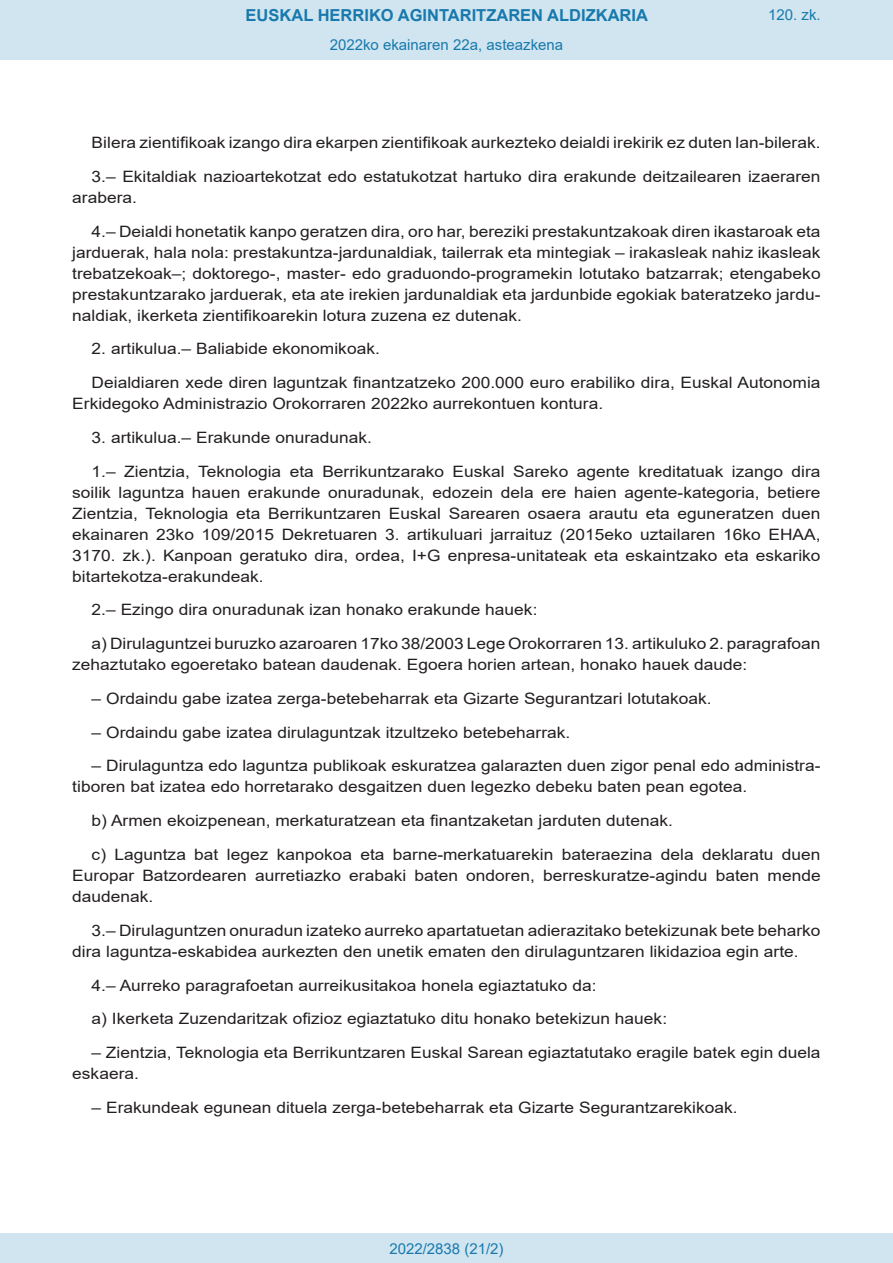
<style>
.page{position:relative;width:893px;height:1263px;background:#fff}
.page>*{position:absolute;margin:0;border:0;box-sizing:border-box;transform-origin:0 0}
.t1{font:700 16.5px "Arial";color:#1879ad}
.BOPVDetalle{font:15.6px/21px "Arial";color:#231f20;scale:1.11 1}
.Paginacion_Centro{font:15px "Arial";color:#1879ad}
</style>
<div class="page">
<div style="left:0;top:0;width:893px;height:60px;background:#d0e5f0"></div>
<div style="left:0;top:1233px;width:893px;height:30px;background:#d0e5f0"></div>
<p class="t1" style="left:246px;top:3px;width:404px">EUSKAL HERRIKO AGINTARITZAREN ALDIZKARIA</p>
<p class="Paginacion_Centro" style="left:330px;top:35px;width:235px">2022ko ekainaren 22a, asteazkena</p>
<p class="Paginacion_Centro" style="left:768px;top:5px;width:54px">120. zk.</p>
<p class="BOPVDetalle" style="left:92px;top:132px;width:658px">Bilera zientifikoak izango dira ekarpen zientifikoak aurkezteko deialdi irekirik ez duten lan-bilerak.</p>
<p class="BOPVDetalle" style="left:72px;top:166px;width:676px;text-indent:19px">3.– Ekitaldiak nazioartekotzat edo estatukotzat hartuko dira erakunde deitzailearen izaeraren arabera.</p>
<p class="BOPVDetalle" style="left:72px;top:221px;width:676px;text-align:justify;text-indent:19px">4.– Deialdi honetatik kanpo geratzen dira, oro har, bereziki prestakuntzakoak diren ikastaroak eta jarduerak, hala nola: prestakuntza-jardunaldiak, tailerrak eta mintegiak – irakasleak nahiz ikasleak trebatzekoak–; doktorego-, master- edo graduondo-programekin lotutako batzarrak; etengabeko prestakuntzarako jarduerak, eta ate irekien jardunaldiak eta jardunbide egokiak bateratzeko jardu&shy;naldiak, ikerketa zientifikoarekin lotura zuzena ez dutenak.</p>
<p class="BOPVDetalle" style="left:92px;top:338px;width:261px">2. artikulua.– Baliabide ekonomikoak.</p>
<p class="BOPVDetalle" style="left:72px;top:372px;width:676px;text-indent:19px">Deialdiaren xede diren laguntzak finantzatzeko 200.000 euro erabiliko dira, Euskal Autonomia<br>Erkidegoko Administrazio Orokorraren 2022ko aurrekontuen kontura.</p>
<p class="BOPVDetalle" style="left:92px;top:427px;width:254px">3. artikulua.– Erakunde onuradunak.</p>
<p class="BOPVDetalle" style="left:72px;top:461px;width:676px;text-align:justify;text-indent:19px">1.– Zientzia, Teknologia eta Berrikuntzarako Euskal Sareko agente kreditatuak izango dira soilik laguntza hauen erakunde onuradunak, edozein dela ere haien agente-kategoria, betiere Zientzia, Teknologia eta Berrikuntzaren Euskal Sarearen osaera arautu eta eguneratzen duen ekainaren 23ko 109/2015 Dekretuaren 3. artikuluari jarraituz (2015eko uztailaren 16ko EHAA, 3170. zk.). Kanpoan geratuko dira, ordea, I+G enpresa-unitateak eta eskaintzako eta eskariko bitartekotza-erakundeak.</p>
<p class="BOPVDetalle" style="left:92px;top:599px;width:403px">2.– Ezingo dira onuradunak izan honako erakunde hauek:</p>
<p class="BOPVDetalle" style="left:72px;top:633px;width:676px;text-indent:19px">a) Dirulaguntzei buruzko azaroaren 17ko 38/2003 Lege Orokorraren 13. artikuluko 2. paragrafoan zehaztutako egoeretako batean daudenak. Egoera horien artean, honako hauek daude:</p>
<p class="BOPVDetalle" style="left:92px;top:688px;width:560px">– Ordaindu gabe izatea zerga-betebeharrak eta Gizarte Segurantzari lotutakoak.</p>
<p class="BOPVDetalle" style="left:92px;top:722px;width:433px">– Ordaindu gabe izatea dirulaguntzak itzultzeko betebeharrak.</p>
<p class="BOPVDetalle" style="left:72px;top:755px;width:676px;text-indent:19px">– Dirulaguntza edo laguntza publikoak eskuratzea galarazten duen zigor penal edo administra&shy;tiboren bat izatea edo horretarako desgaitzen duen legezko debeku baten pean egotea.</p>
<p class="BOPVDetalle" style="left:92px;top:810px;width:525px">b) Armen ekoizpenean, merkaturatzean eta finantzaketan jarduten dutenak.</p>
<p class="BOPVDetalle" style="left:72px;top:844px;width:676px;text-align:justify;text-indent:19px">c) Laguntza bat legez kanpokoa eta barne-merkatuarekin bateraezina dela deklaratu duen Europar Batzordearen aurretiazko erabaki baten ondoren, berreskuratze-agindu baten mende daudenak.</p>
<p class="BOPVDetalle" style="left:72px;top:920px;width:676px;text-indent:19px">3.– Dirulaguntzen onuradun izateko aurreko apartatuetan adierazitako betekizunak bete beharko dira laguntza-eskabidea aurkezten den unetik ematen den dirulaguntzaren likidazioa egin arte.</p>
<p class="BOPVDetalle" style="left:92px;top:974px;width:456px">4.– Aurreko paragrafoetan aurreikusitakoa honela egiaztatuko da:</p>
<p class="BOPVDetalle" style="left:92px;top:1008px;width:520px">a) Ikerketa Zuzendaritzak ofizioz egiaztatuko ditu honako betekizun hauek:</p>
<p class="BOPVDetalle" style="left:72px;top:1042px;width:676px;text-indent:19px">– Zientzia, Teknologia eta Berrikuntzaren Euskal Sarean egiaztatutako eragile batek egin duela eskaera.</p>
<p class="BOPVDetalle" style="left:92px;top:1097px;width:583px">– Erakundeak egunean dituela zerga-betebeharrak eta Gizarte Segurantzarekikoak.</p>
<p class="Paginacion_Centro" style="left:389px;top:1238px;width:116px">2022/2838 (21/2)</p>
</div>
